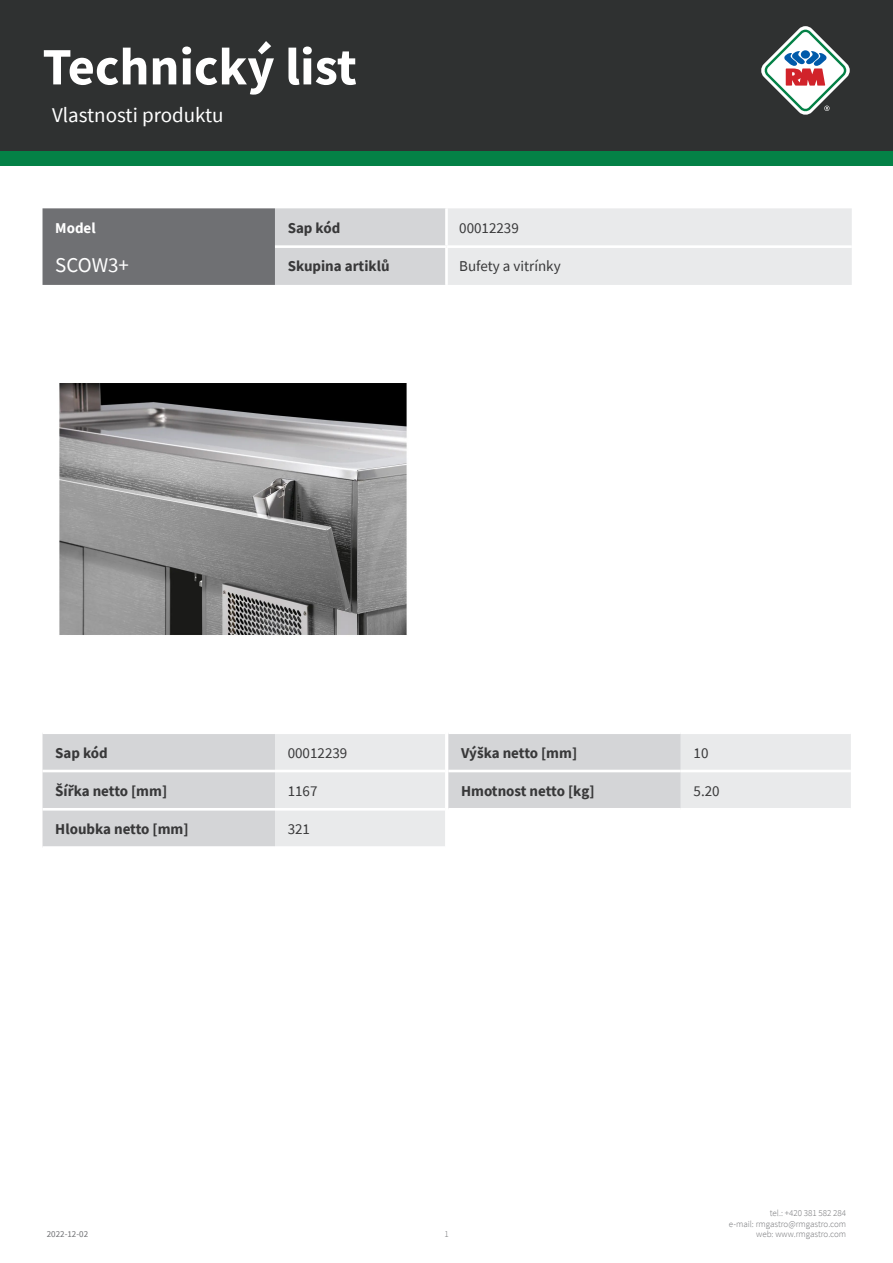
<style>
.page{position:relative;width:893px;height:1263px;background:#fff}
.page>*{position:absolute;margin:0;border:0;box-sizing:border-box;transform-origin:0 0}
.t1{font:700 52.5px "Source Sans Pro";color:#fff}
.kapitola{font:21px "Source Sans Pro";color:#fff}
.tabulka_-_headline{font:21px "Source Sans Pro";letter-spacing:-.005em;color:#fff}
.tabulka_-_text{font:700 15px "Source Sans Pro";color:#383839}
.tabulka_-_text-2{font:15px "Source Sans Pro";color:#383839}
.tabulka_-_text-3{font:700 15px "Source Sans Pro";color:#fff}
.t2{font:300 9px/10.8px "Source Sans Pro";color:#6f7073;text-align:right}
.t3{font:9px "Source Sans Pro";color:#6f7073}
</style>
<div class="page">
<div style="left:0;top:0;width:893px;height:166px;background:#048146"></div>
<div style="left:0;top:0;width:893px;height:151px;background:#2f3131"></div>
<svg style="left:761px;top:26px;width:89px;height:89px"></svg>
<img style="left:59px;top:383px;width:348px;height:252px">
<svg style="left:43px;top:734px;width:808px;height:113px"></svg>
<hr style="left:448px;top:770px;width:233px;height:2px;background:#fff">
<hr style="left:681px;top:770px;width:170px;height:2px;background:#fff">
<hr style="left:448px;top:808px;width:233px;height:2px;background:#fff">
<hr style="left:681px;top:808px;width:170px;height:2px;background:#fff">
<svg style="left:43px;top:208px;width:809px;height:77px;background:#c0c1c3"></svg>
<hr style="left:445px;top:208px;width:3px;height:37px;background:#fff">
<hr style="left:275px;top:245px;width:171px;height:3px;background:#fff">
<hr style="left:446px;top:245px;width:406px;height:3px;background:#fff">
<hr style="left:445px;top:248px;width:3px;height:37px;background:#fff">
<h1 class="t1" style="left:43px;top:31px;width:316px">Technický list</h1>
<p class="kapitola" style="left:52px;top:101px;width:173px">Vlastnosti produktu</p>
<p class="tabulka_-_text-3" style="left:55px;top:218px;width:42px">Model</p>
<p class="tabulka_-_text" style="left:288px;top:218px;width:54px">Sap kód</p>
<p class="tabulka_-_text-2" style="left:459px;top:219px;width:61px">00012239</p>
<p class="tabulka_-_headline" style="left:55px;top:251px;width:75px">SCOW3+</p>
<p class="tabulka_-_text" style="left:288px;top:256px;width:103px">Skupina artiklů</p>
<p class="tabulka_-_text-2" style="left:459px;top:257px;width:103px">Bufety a vitrínky</p>
<p class="tabulka_-_text" style="left:55px;top:742px;width:54px">Sap kód</p>
<p class="tabulka_-_text-2" style="left:288px;top:743px;width:61px">00012239</p>
<p class="tabulka_-_text" style="left:55px;top:781px;width:113px">Šířka netto [mm]</p>
<p class="tabulka_-_text-2" style="left:288px;top:781px;width:31px">1167</p>
<p class="tabulka_-_text" style="left:55px;top:819px;width:135px">Hloubka netto [mm]</p>
<p class="tabulka_-_text-2" style="left:288px;top:819px;width:24px">321</p>
<p class="tabulka_-_text" style="left:461px;top:742px;width:118px">Výška netto [mm]</p>
<p class="tabulka_-_text-2" style="left:693px;top:743px;width:16px">10</p>
<p class="tabulka_-_text" style="left:461px;top:781px;width:135px">Hmotnost netto [kg]</p>
<p class="tabulka_-_text-2" style="left:693px;top:781px;width:28px">5.20</p>
<p class="t3" style="left:47px;top:1229px;width:43px">2022-12-02</p>
<p class="t2" style="left:444px;top:1229px;width:6px">1</p>
<p class="t2" style="left:729px;top:1207px;width:119px">tel.: +420 381 582 284<br>e-mail: rmgastro@rmgastro.com web: www.rmgastro.com</p>
</div>
